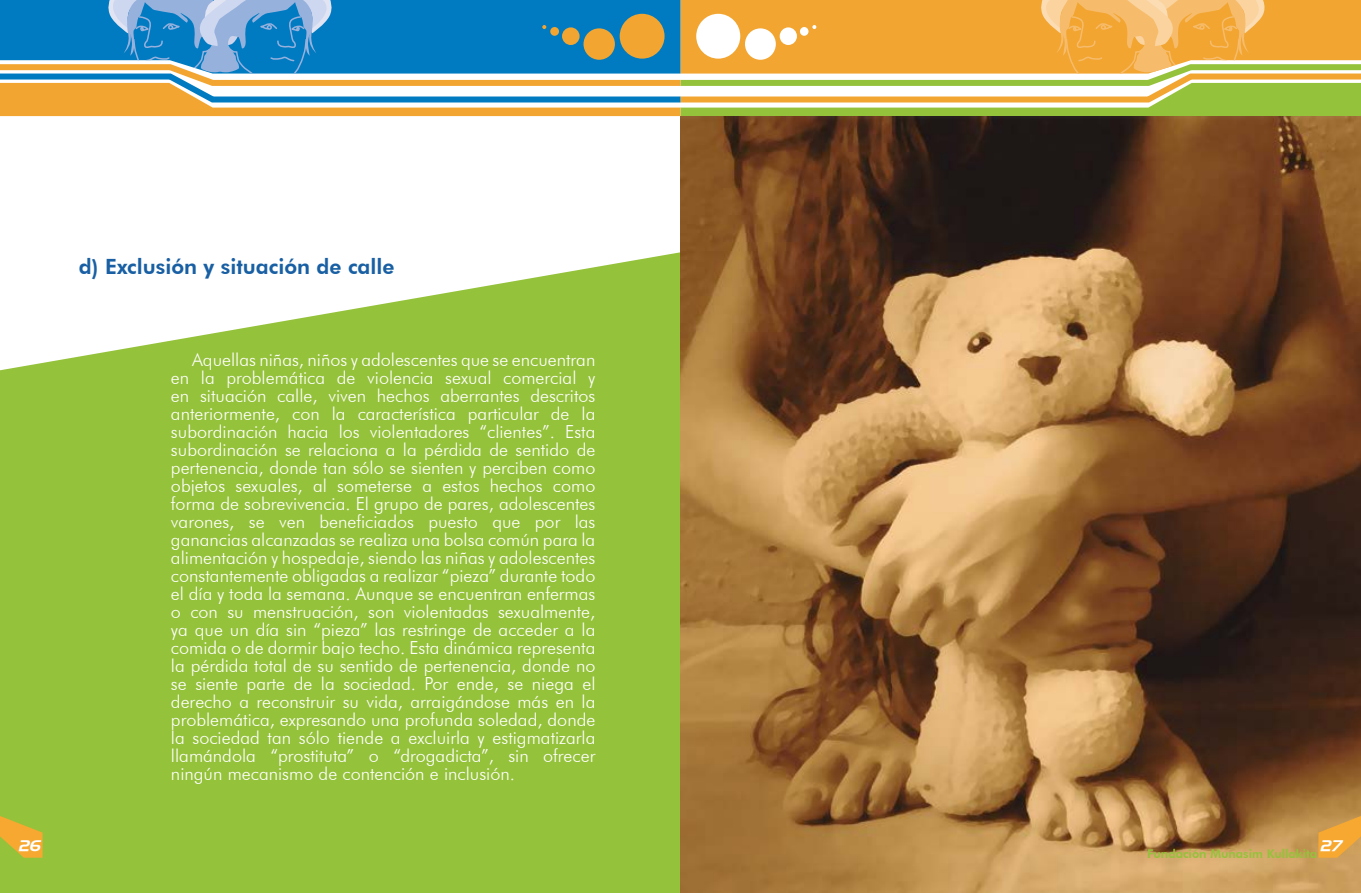
<style>
.page{position:relative;width:1361px;height:893px;background:#fff}
.page>*{position:absolute;margin:0;border:0;box-sizing:border-box;transform-origin:0 0}
.t1{font:800 21px "Futura BT";color:#185fa3}
.t2{font:300 18px/18px "Futura BT";color:#fff;text-align:justify}
.t3{font:15px "Aero Italic SWFTE";color:#fff}
.t4{font:800 12px "Futura BT";color:#95c23b}
</style>
<div class="page">
<svg style="left:0;top:0;width:1361px;height:116px"></svg>
<svg style="left:0;top:252px;width:680px;height:641px;background:#9ec74d"></svg>
<img style="left:680px;top:117px;width:681px;height:776px">
<svg style="left:1318px;top:816px;width:43px;height:42px;background:#e5a23d"></svg>
<svg style="left:0;top:813px;width:43px;height:45px;background:#d0b234"></svg>
<p class="t3" style="left:18px;top:837px;width:25px">26</p>
<p class="t1" style="left:79px;top:254px;width:317px">d) Exclusión y situación de calle</p>
<p class="t2" style="left:171px;top:350px;width:426px;text-indent:21px">Aquellas niñas, niños y adolescentes que se encuentran en la problemática de violencia sexual comercial y en situación calle, viven hechos aberrantes descritos anteriormente, con la característica particular de la subordinación hacia los violentadores “clientes”. Esta subordinación se relaciona a la pérdida de sentido de pertenencia, donde tan sólo se sienten y perciben como objetos sexuales, al someterse a estos hechos como forma de sobrevivencia. El grupo de pares, adolescentes varones, se ven beneficiados puesto que por las ganancias alcanzadas se realiza una bolsa común para la alimentación y hospedaje, siendo las niñas y adolescentes constantemente obligadas a realizar “pieza” durante todo el día y toda la semana. Aunque se encuentran enfermas o con su menstruación, son violentadas sexualmente, ya que un día sin “pieza” las restringe de acceder a la comida o de dormir bajo techo. Esta dinámica representa la pérdida total de su sentido de pertenencia, donde no se siente parte de la sociedad. Por ende, se niega el derecho a reconstruir su vida, arraigándose más en la problemática, expresando una profunda soledad, donde la sociedad tan sólo tiende a excluirla y estigmatizarla llamándola “prostituta” o “drogadicta”, sin ofrecer ningún mecanismo de contención e inclusión.</p>
<p class="t4" style="left:1147px;top:846px;width:198px">Fundación Munasim Kullakita <sup>27</sup></p>
</div>
